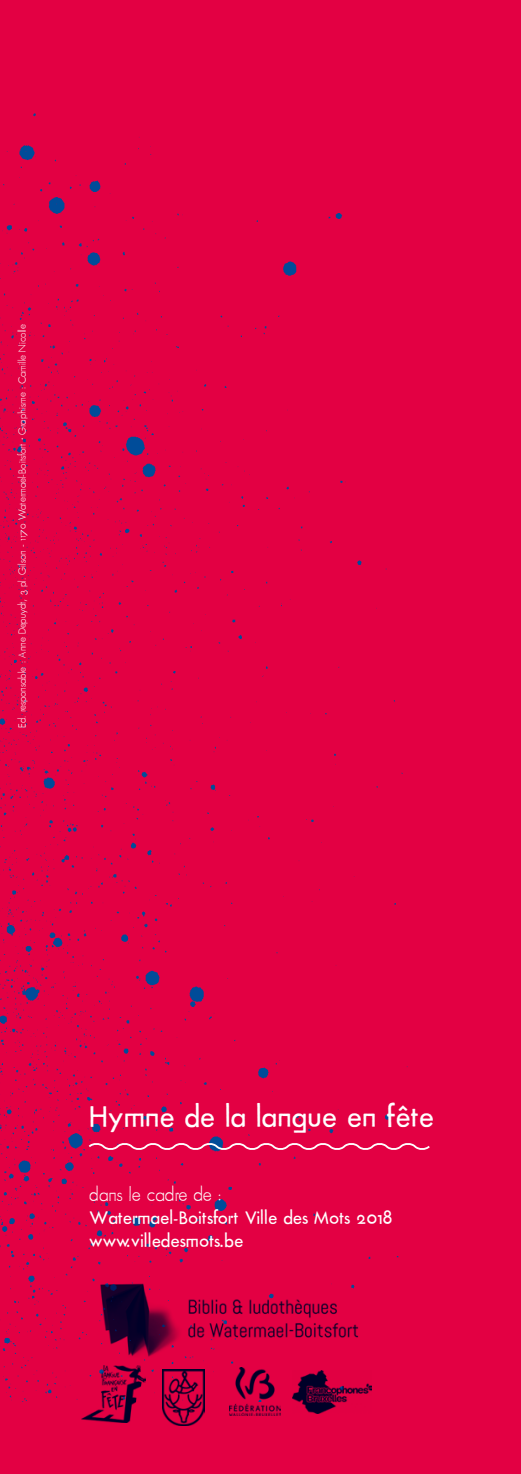
<style>
.page{position:relative;width:521px;height:1474px;background:#fff}
.page>*{position:absolute;margin:0;border:0;box-sizing:border-box;transform-origin:0 0}
.t1{font:31.5px "Futura Renner";color:#fff}
.t2{font:19.25px/23.1px "Futura Renner";color:#fff}
.t3{font:300 19.25px "Futura Renner";color:#fff}
.t4{font:300 10.5px "Futura Renner";color:#fff}
</style>
<div class="page">
<div style="left:0;top:0;width:521px;height:1473px;background:#e30043"></div>
<img style="left:0;top:113px;width:408px;height:1288px">
<svg style="left:87px;top:1140px;width:343px;height:12px"></svg>
<img style="left:81px;top:1365px;width:65px;height:57px">
<img style="left:162px;top:1369px;width:43px;height:56px">
<img style="left:81px;top:1280px;width:308px;height:77px">
<img style="left:230px;top:1367px;width:50px;height:48px">
<img style="left:293px;top:1370px;width:78px;height:43px">
<p class="t4" style="left:16px;top:728px;width:405px;rotate:-90deg">Ed. responsable : Anne Depuydt, 3 pl. Gilson - 1170 Watermael-Boitsfort · Graphisme : Camille Nicolle</p>
<h1 class="t1" style="left:89px;top:1099px;width:346px">Hymne de la langue en fête</h1>
<h2 class="t3" style="left:89px;top:1182px;width:134px">dans le cadre de :</h2>
<h2 class="t2" style="left:89px;top:1205px;width:305px">Watermael-Boitsfort Ville des Mots 2018 www.villedesmots.be</h2>
</div>
